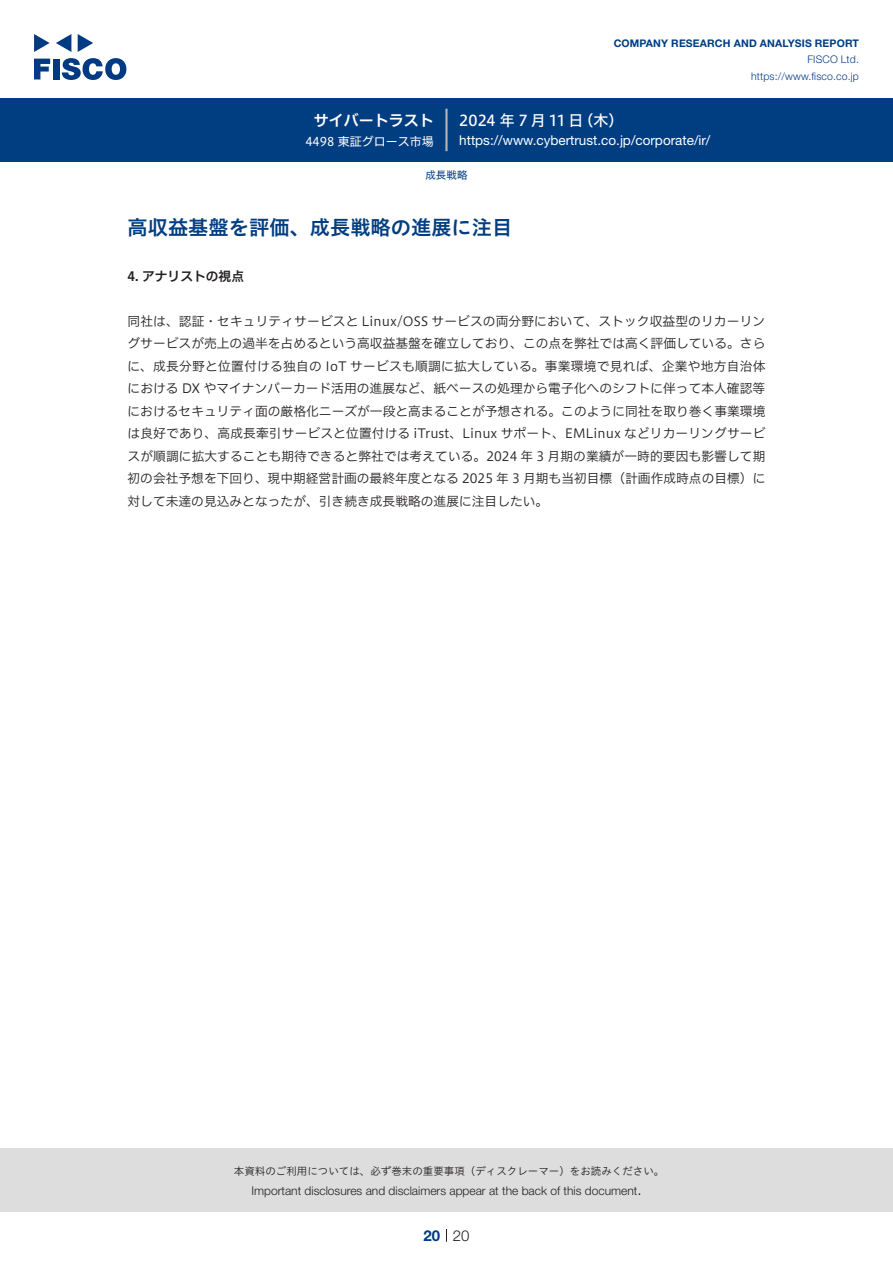
<style>
.page{position:relative;width:893px;height:1263px;background:#fff}
.page>*{position:absolute;margin:0;border:0;box-sizing:border-box;transform-origin:0 0}
.中タイトル{font:20.25px "Hiragino UD Sans Std W6";color:#003d81}
.t1{font:15px "Hiragino UD Sans F Std N W5";color:#fff}
.t2{font:15px "Hiragino UD Sans F Std N W6";color:#fff}
.t3{font:300 15px "Helvetica Neue LT Std";color:#231f20}
.t4{font:700 15px "Helvetica Neue LT Std";color:#003d81}
.t5{font:13.5px "Helvetica Neue LT Std";color:#fff}
.本文{font:12.75px/22.5px "Hiragino UD Sans F Std N W3";color:#231f20;text-align:justify}
.小タイトル{font:12.75px "Hiragino UD Sans F Std N W6";color:#231f20}
.t6{font:300 12px "Helvetica Neue LT Std";color:#231f20}
.t7{font:12px "Hiragino UD Sans F Std N W4";color:#fff}
.t8{font:10.5px "Hiragino UD Sans Std W3";color:#231f20}
.t9{font:700 10.5px "Helvetica Neue LT Std";letter-spacing:.015em;color:#003d81}
.t10{font:300 10.5px/16.5px "Helvetica Neue LT Std";letter-spacing:.015em;color:#003d81;text-align:right}
.ヘッダー{font:10.5px "Hiragino UD Sans F Std N W4";color:#003d81}
</style>
<div class="page">
<div style="left:0;top:1148px;width:893px;height:64px;background:#ddd"></div>
<svg style="left:34px;top:59px;width:16px;height:20px"></svg>
<div style="left:53px;top:59px;width:6px;height:20px;background:#003a83"></div>
<svg style="left:62px;top:58px;width:64px;height:22px"></svg>
<svg style="left:34px;top:34px;width:16px;height:18px"></svg>
<svg style="left:78px;top:34px;width:15px;height:18px"></svg>
<svg style="left:56px;top:34px;width:15px;height:18px"></svg>
<div style="left:0;top:98px;width:893px;height:64px;background:#003d81"></div>
<hr style="left:445px;top:109px;width:3px;height:42px;background:#b5b5b6">
<svg style="left:446px;top:1229px;width:1px;height:13px"></svg>
<p class="t2" style="left:314px;top:109px;width:122px">サイバートラスト</p>
<p class="t7" style="left:305px;top:132px;width:130px">4498 東証グロース市場</p>
<p class="t9" style="left:614px;top:37px;width:247px">COMPANY RESEARCH AND ANALYSIS REPORT</p>
<p class="t10" style="left:751px;top:51px;width:109px">FISCO Ltd. https://www.fisco.co j p.</p>
<p class="t1" style="left:459px;top:109px;width:126px">2024 年 7 月 11 日</p>
<p class="t1" style="left:579px;top:109px;width:46px">（木(</p>
<p class="t5" style="left:459px;top:132px;width:253px">https://www.cybertrust.co j p. /corporate /i r/</p>
<p class="ヘッダー" style="left:425px;top:167px;width:43px">成長戦略</p>
<p class="中タイトル" style="left:128px;top:212px;width:386px">高収益基盤を評価、成長戦略の進展に注目</p>
<p class="小タイトル" style="left:128px;top:266px;width:118px">4. アナリストの視点</p>
<p class="本文" style="left:128px;top:309px;width:639px">同社は、認証・セキュリティサービスと Linux/OSS サービスの両分野において、ストック収益型のリカーリングサービスが売上の過半を占めるという高収益基盤を確立しており、この点を弊社では高く評価している。さらに、成長分野と位置付ける独自の IoT サービスも順調に拡大している。事業環境で見れば、企業や地方自治体における DX やマイナンバーカード活用の進展など、紙ベースの処理から電子化へのシフトに伴って本人確認等におけるセキュリティ面の厳格化ニーズが一段と高まることが予想される。このように同社を取り巻く事業環境は良好であり、高成長牽引サービスと位置付ける iTrust、Linux サポート、EMLinux などリカーリングサービスが順調に拡大することも期待できると弊社では考えている。2024 年 3 月期の業績が一時的要因も影響して期初の会社予想を下回り、現中期経営計画の最終年度となる 2025 年 3 月期も当初目標（計画作成時点の目標）に対して未達の見込みとなったが、引き続き成長戦略の進展に注目したい。</p>
<p class="t8" style="left:234px;top:1163px;width:432px">本資料のご利用については、必ず巻末の重要事項（ディスクレーマー）をお読みください。</p>
<p class="t3" style="left:637px;top:1180px;width:6px">.</p>
<p class="t6" style="left:251px;top:1183px;width:387px">Important disclosures and disclaimers appear at the back of this document</p>
<p class="t4" style="left:423px;top:1226px;width:18px">20</p>
<p class="t3" style="left:453px;top:1226px;width:18px">20</p>
</div>
